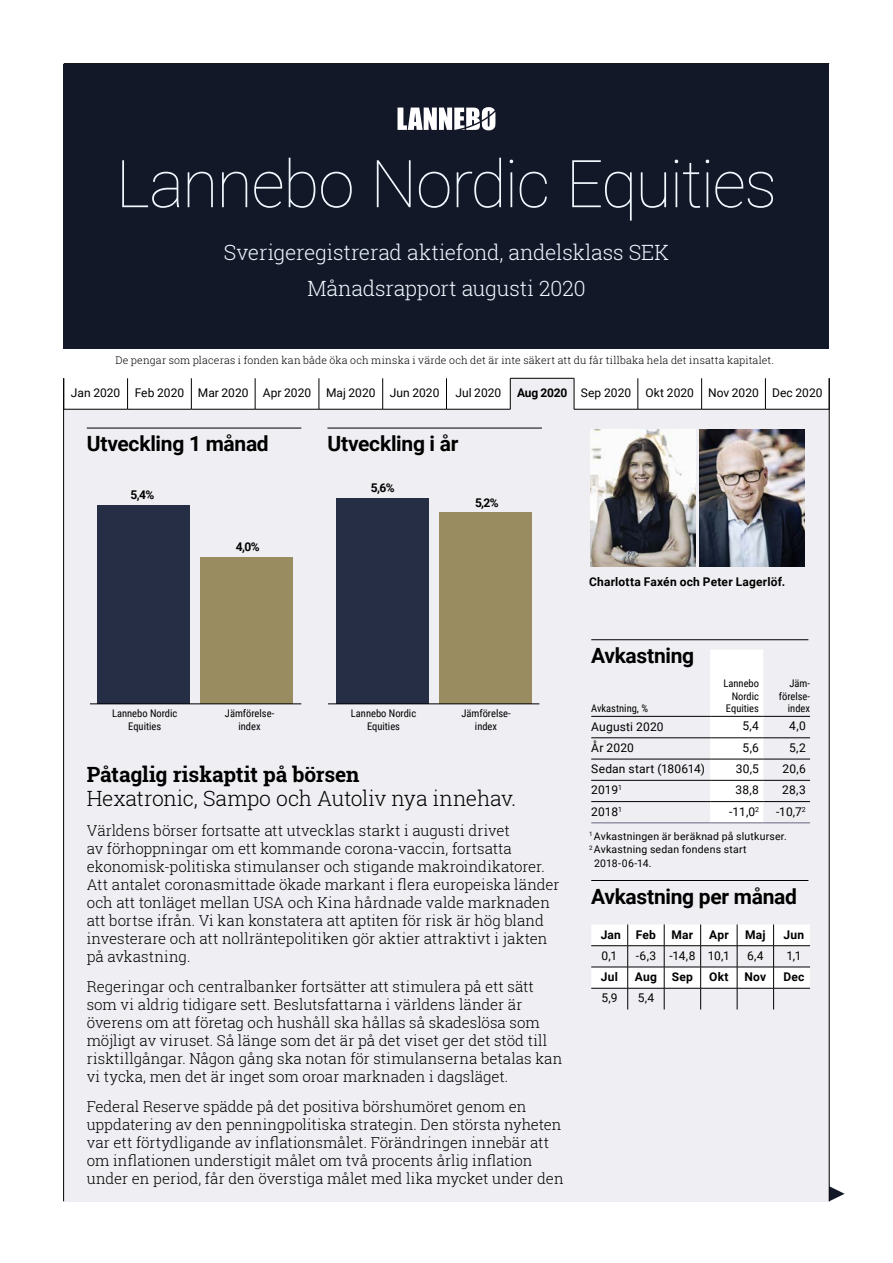
<style>
.page{position:relative;width:893px;height:1263px;background:#fff}
.page>*{position:absolute;margin:0;border:0;box-sizing:border-box;transform-origin:0 0}
.t1{font:100 66px "Roboto";letter-spacing:-.025em;color:#eef8fe}
.t2{font:300 21px/36px "Roboto Slab";letter-spacing:-.01em;color:#eef8fe;text-align:center}
.t3{font:700 21px "Roboto";letter-spacing:-.015em;color:#000}
.t4{font:300 21px "Roboto Slab";letter-spacing:-.015em;color:#000}
.t5{font:700 21px "Roboto Slab";letter-spacing:-.005em;color:#000}
.t6{font:300 15px/18px "Roboto Slab";color:#000}
.t7{font:12px/21.3px "Roboto";letter-spacing:.005em;color:#000;text-align:center}
.t8{font:700 12px "Roboto";letter-spacing:.02em;color:#000}
.t9{font:10.5px/12.6px "Roboto Condensed";color:#000;text-align:center}
.t10{font:300 10.5px "Roboto Slab";letter-spacing:.015em;color:#000}
.t11{font:10.5px "Roboto";letter-spacing:.02em;color:#000}
.t12{font:500 3px "Roboto";letter-spacing:-.025em;color:#434343;scale:1.87 1}
.s1{font-weight:700}
</style>
<div class="page">
<div style="left:64px;top:409px;width:765px;height:792px;background:#efeef2"></div>
<svg style="left:830px;top:1186px;width:15px;height:15px"></svg>
<hr style="left:63px;top:378px;width:1px;height:823px;background:#000">
<hr style="left:829px;top:378px;width:1px;height:823px;background:#000">
<div style="left:336px;top:498px;width:92px;height:205px;background:#293249"></div>
<div style="left:439px;top:512px;width:93px;height:191px;background:#9a8c61"></div>
<hr style="left:331px;top:704px;width:234px;height:3px;background:#fff">
<div style="left:97px;top:505px;width:92px;height:198px;background:#293249"></div>
<div style="left:200px;top:557px;width:93px;height:146px;background:#9a8c61"></div>
<hr style="left:87px;top:428px;width:214px;height:1px;background:#000">
<hr style="left:327px;top:428px;width:215px;height:1px;background:#000">
<div style="left:510px;top:378px;width:64px;height:31px;background:#efeef2"></div>
<hr style="left:510px;top:378px;width:64px;height:1px;background:#000">
<hr style="left:64px;top:409px;width:64px;height:1px;background:#000">
<hr style="left:128px;top:409px;width:63px;height:1px;background:#000">
<hr style="left:191px;top:409px;width:64px;height:1px;background:#000">
<hr style="left:255px;top:409px;width:64px;height:1px;background:#000">
<hr style="left:319px;top:409px;width:64px;height:1px;background:#000">
<hr style="left:383px;top:409px;width:63px;height:1px;background:#000">
<hr style="left:446px;top:409px;width:64px;height:1px;background:#000">
<hr style="left:574px;top:409px;width:64px;height:1px;background:#000">
<hr style="left:638px;top:409px;width:64px;height:1px;background:#000">
<hr style="left:702px;top:409px;width:63px;height:1px;background:#000">
<hr style="left:765px;top:409px;width:64px;height:1px;background:#000">
<hr style="left:64px;top:378px;width:1px;height:31px;background:#000">
<hr style="left:127px;top:378px;width:1px;height:31px;background:#000">
<hr style="left:191px;top:378px;width:1px;height:31px;background:#000">
<hr style="left:255px;top:378px;width:1px;height:31px;background:#000">
<hr style="left:319px;top:378px;width:1px;height:31px;background:#000">
<hr style="left:382px;top:378px;width:1px;height:31px;background:#000">
<hr style="left:446px;top:378px;width:1px;height:31px;background:#000">
<hr style="left:510px;top:378px;width:1px;height:31px;background:#000">
<hr style="left:574px;top:378px;width:1px;height:31px;background:#000">
<hr style="left:638px;top:378px;width:1px;height:31px;background:#000">
<hr style="left:701px;top:378px;width:1px;height:31px;background:#000">
<hr style="left:765px;top:378px;width:1px;height:31px;background:#000">
<div style="left:710px;top:650px;width:53px;height:173px;background:#fff"></div>
<hr style="left:591px;top:716px;width:119px;height:1px;background:#000">
<hr style="left:710px;top:716px;width:53px;height:1px;background:#000">
<hr style="left:763px;top:716px;width:47px;height:1px;background:#000">
<hr style="left:591px;top:737px;width:119px;height:1px;background:#000">
<hr style="left:710px;top:737px;width:53px;height:1px;background:#000">
<hr style="left:763px;top:737px;width:47px;height:1px;background:#000">
<hr style="left:591px;top:759px;width:119px;height:1px;background:#000">
<hr style="left:710px;top:759px;width:53px;height:1px;background:#000">
<hr style="left:763px;top:759px;width:47px;height:1px;background:#000">
<hr style="left:591px;top:780px;width:119px;height:1px;background:#000">
<hr style="left:710px;top:780px;width:53px;height:1px;background:#000">
<hr style="left:763px;top:780px;width:47px;height:1px;background:#000">
<hr style="left:591px;top:801px;width:119px;height:1px;background:#000">
<hr style="left:710px;top:801px;width:53px;height:1px;background:#000">
<hr style="left:763px;top:801px;width:47px;height:1px;background:#000">
<hr style="left:591px;top:823px;width:119px;height:1px;background:#676983">
<hr style="left:710px;top:823px;width:53px;height:1px;background:#676983">
<hr style="left:763px;top:823px;width:47px;height:1px;background:#676983">
<svg style="left:591px;top:924px;width:219px;height:85px"></svg>
<hr style="left:591px;top:639px;width:217px;height:1px;background:#000">
<hr style="left:591px;top:880px;width:217px;height:1px;background:#000">
<hr style="left:90px;top:704px;width:211px;height:1px;background:#000">
<hr style="left:328px;top:704px;width:211px;height:1px;background:#000">
<img style="left:699px;top:429px;width:105px;height:138px">
<img style="left:590px;top:429px;width:105px;height:138px">
<div style="left:64px;top:64px;width:765px;height:285px;background:#131829"></div>
<hr style="left:64px;top:63px;width:765px;height:1px;background:#000">
<svg style="left:397px;top:107px;width:98px;height:23px"></svg>
<h1 class="t1" style="left:116px;top:137px;width:663px">Lannebo Nordic Equities</h1>
<h2 class="t2" style="left:224px;top:234px;width:447px">Sverigeregistrerad aktiefond, andelsklass SEK<br>Månadsrapport augusti 2020</h2>
<p class="t10" style="left:115px;top:353px;width:660px">De pengar som placeras i fonden kan både öka och minska i värde och det är inte säkert att du får tillbaka hela det insatta kapitalet.</p>
<p class="t7" style="left:71px;top:382px;width:370px">Jan 2020 Feb 2020 Mar 2020 Apr 2020 Maj 2020 Jun 2020</p>
<p class="t7" style="left:455px;top:382px;width:47px">Jul 2020</p>
<p class="t7" style="left:517px;top:382px;width:307px"><span class="s1">Aug 2020</span> Sep 2020 Okt 2020 Nov 2020 Dec 2020</p>
<h2 class="t3" style="left:87px;top:429px;width:183px">Utveckling 1 månad</h2>
<h2 class="t3" style="left:327px;top:429px;width:133px">Utveckling i år</h2>
<p class="t8" style="left:131px;top:487px;width:25px">5,4%</p>
<p class="t8" style="left:236px;top:538px;width:25px">4,0%</p>
<p class="t8" style="left:371px;top:479px;width:25px">5,6%</p>
<p class="t8" style="left:475px;top:494px;width:25px">5,2%</p>
<p class="t9" style="left:225px;top:707px;width:51px">Jämförelse&shy;index</p>
<p class="t9" style="left:461px;top:707px;width:51px">Jämförelse&shy;index</p>
<p class="t9" style="left:112px;top:707px;width:67px">Lannebo Nordic<br>Equities</p>
<p class="t9" style="left:351px;top:707px;width:67px">Lannebo Nordic<br>Equities</p>
<p class="t12" style="left:451px;top:710px;width:15px">Made with</p>
<p class="t12" style="left:483px;top:710px;width:15px">Made with</p>
<h2 class="t5" style="left:87px;top:760px;width:274px">Påtaglig riskaptit på börsen</h2>
<h2 class="t4" style="left:87px;top:784px;width:431px">Hexatronic, Sampo och Autoliv nya innehav.</h2>
<p class="t6" style="left:87px;top:821px;width:474px">Världens börser fortsatte att utvecklas starkt i augusti drivet<br>av förhoppningar om ett kommande corona-vaccin, fortsatta ekonomisk-politiska stimulanser och stigande makroindikatorer.<br>Att antalet coronasmittade ökade markant i flera europeiska länder och att tonläget mellan USA och Kina hårdnade valde marknaden att bortse ifrån. Vi kan konstatera att aptiten för risk är hög bland investerare och att nollräntepolitiken gör aktier attraktivt i jakten på avkastning.</p>
<p class="t6" style="left:87px;top:977px;width:477px">Regeringar och centralbanker fortsätter att stimulera på ett sätt som vi aldrig tidigare sett. Beslutsfattarna i världens länder är överens om att företag och hushåll ska hållas så skadeslösa som möjligt av viruset. Så länge som det är på det viset ger det stöd till risktillgångar. Någon gång ska notan för stimulanserna betalas kan vi tycka, men det är inget som oroar marknaden i dagsläget.</p>
<p class="t6" style="left:87px;top:1097px;width:478px">Federal Reserve spädde på det positiva börshumöret genom en uppdatering av den penningpolitiska strategin. Den största nyheten var ett förtydligande av inflationsmålet. Förändringen innebär att om inflationen understigit målet om två procents årlig inflation under en period, får den överstiga målet med lika mycket under den</p>
<p class="t8" style="left:589px;top:574px;width:198px">Charlotta Faxén och Peter Lagerlöf.</p>
<h2 class="t3" style="left:591px;top:641px;width:104px">Avkastning</h2>
<p class="t9" style="left:591px;top:702px;width:58px">Avkastning, %</p>
<p class="t7" style="left:591px;top:715px;width:115px;text-align:left">Augusti 2020<br>År 2020<br>Sedan start (180614)<br>2019<sup>1</sup></p>
<p class="t9" style="left:723px;top:676px;width:37px;text-align:right">Lannebo<br>Nordic<br>Equities</p>
<p class="t9" style="left:779px;top:676px;width:33px;text-align:right">Jäm&shy;förelse&shy;index</p>
<p class="t7" style="left:736px;top:715px;width:25px">5,4<br>5,6<br>30,5</p>
<p class="t7" style="left:782px;top:715px;width:25px">4,0<br>5,2<br>20,6</p>
<p class="t7" style="left:735px;top:779px;width:25px">38,8</p>
<p class="t7" style="left:782px;top:779px;width:25px">28,3</p>
<p class="t7" style="left:591px;top:800px;width:32px">2018<sup>1</sup></p>
<p class="t7" style="left:729px;top:800px;width:31px">-11,0<sup>2</sup></p>
<p class="t7" style="left:776px;top:800px;width:31px">-10,7<sup>2</sup></p>
<p class="t11" style="left:589px;top:829px;width:199px"><sup>1</sup> Avkastningen är beräknad på slutkurser.</p>
<p class="t11" style="left:589px;top:842px;width:159px"><sup>2</sup> Avkastning sedan fondens start</p>
<p class="t11" style="left:594px;top:856px;width:59px">2018-06-14.</p>
<h2 class="t3" style="left:591px;top:881px;width:207px">Avkastning per månad</h2>
<p class="t8" style="left:601px;top:926px;width:57px">Jan Feb</p>
<p class="t8" style="left:671px;top:926px;width:23px">Mar</p>
<p class="t8" style="left:709px;top:926px;width:21px">Apr</p>
<p class="t8" style="left:745px;top:926px;width:22px">Maj</p>
<p class="t8" style="left:784px;top:926px;width:22px">Jun</p>
<p class="t7" style="left:602px;top:944px;width:17px">0,1</p>
<p class="t7" style="left:636px;top:944px;width:96px">-6,3 -14,8 10,1</p>
<p class="t7" style="left:747px;top:944px;width:18px">6,4</p>
<p class="t7" style="left:786px;top:944px;width:16px">1,1</p>
<p class="t8" style="left:601px;top:968px;width:19px">Jul</p>
<p class="t8" style="left:635px;top:968px;width:59px">Aug Sep</p>
<p class="t8" style="left:709px;top:968px;width:21px">Okt</p>
<p class="t8" style="left:745px;top:968px;width:23px">Nov</p>
<p class="t8" style="left:783px;top:968px;width:22px">Dec</p>
<p class="t7" style="left:601px;top:987px;width:18px">5,9</p>
<p class="t7" style="left:638px;top:987px;width:18px">5,4</p>
</div>
